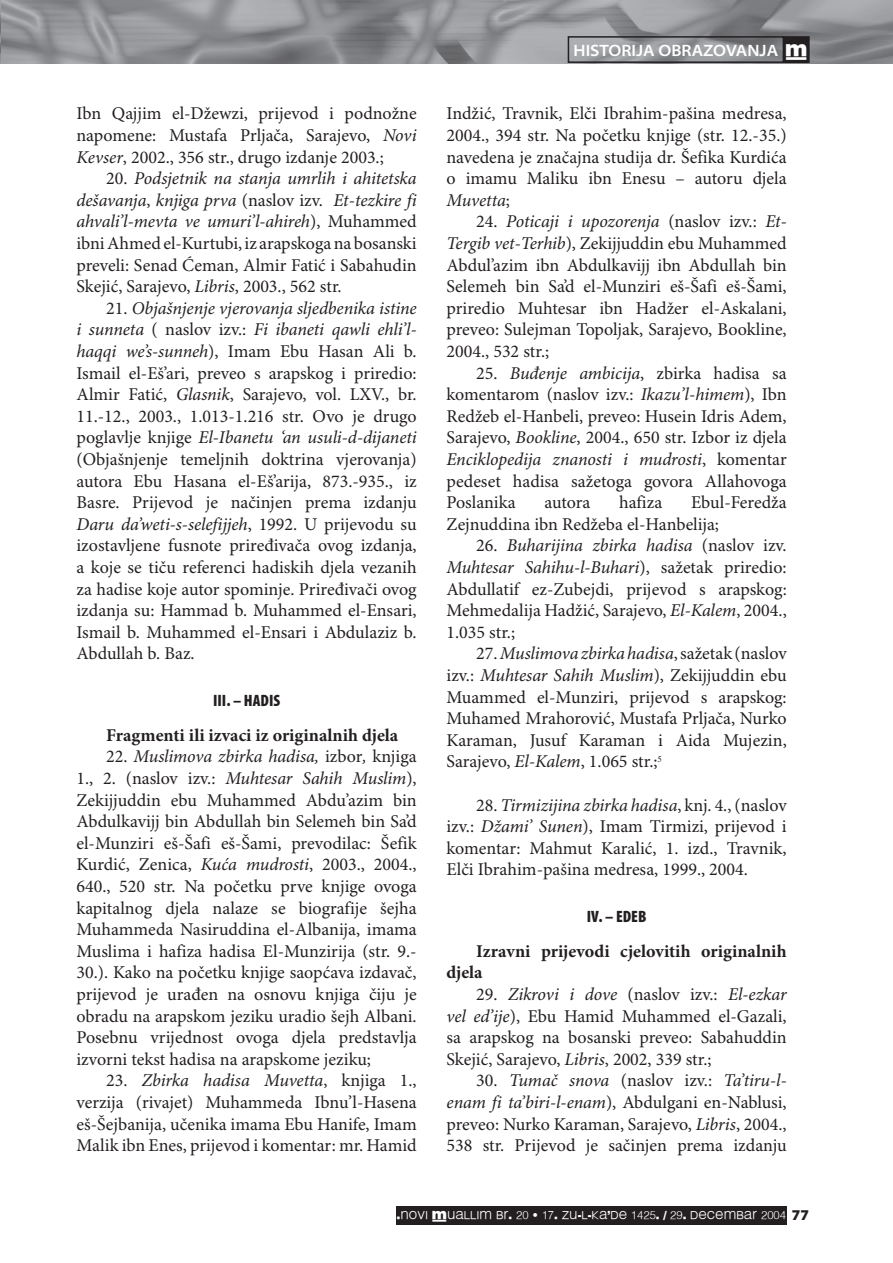
<style>
.page{position:relative;width:893px;height:1263px;background:#fff}
.page>*{position:absolute;margin:0;border:0;box-sizing:border-box;transform-origin:0 0}
.t1{font:18px/21.6px "Minion Pro";color:#231f20;text-align:justify}
.t2{font:700 18px/21.6px "Minion Pro";color:#231f20}
.t3{font:600 semi-expanded 16.5px "Myriad Pro";color:#fff}
.t4{font:900 condensed 16.5px "Myriad Pro";color:#231f20}
.t5{font:11.25px "Muallim";color:#fff}
.s1{font-style:italic}
.s2{font-family:"Muallim";font-weight:400;font-stretch:normal}
.s3{font-size:12px}
.s4{font-family:"Myriad Pro";font-weight:900;font-size:15px;color:#231f20}
</style>
<div class="page">
<img style="left:0;top:0;width:893px;height:64px">
<div style="left:568px;top:36px;width:216px;height:27px;border:2px solid #231f20"></div>
<div style="left:784px;top:37px;width:25px;height:25px;background:#231f20"></div>
<div style="left:783px;top:36px;width:27px;height:27px;border:2px solid #231f20"></div>
<div style="left:396px;top:1206px;width:390px;height:18px;background:#231f20"></div>
<p class="t1" style="left:76px;top:104px;width:342px">Ibn Qajjim el-Džewzi, prijevod i podnožne napomene: Mustafa Prljača, Sarajevo, <span class="s1">Novi Kevser</span>, 2002., 356 str., drugo izdanje 2003.;</p>
<p class="t1" style="left:76px;top:168px;width:342px;text-indent:30px">20. <span class="s1">Podsjetnik na stanja umrlih i ahitetska dešavanja</span>, <span class="s1">knjiga prva</span> (naslov izv. <span class="s1">Et</span>-<span class="s1">tezkire fi ahvali’l-mevta ve umuri’l-ahireh</span>), Muhammed ibni Ahmed el-Kurtubi, iz arapskoga na bosanski preveli: Senad Ćeman, Almir Fatić i Sabahudin Skejić, Sarajevo, <span class="s1">Libris</span>, 2003., 562 str.</p>
<p class="t1" style="left:76px;top:298px;width:342px;text-indent:30px">21. <span class="s1">Objašnjenje vjerovanja sljedbenika istine i sunneta</span> ( naslov izv.: <span class="s1">Fi ibaneti qawli ehli’l&shy;haqqi we’s-sunneh</span>), Imam Ebu Hasan Ali b.<br>Ismail el-Eš’ari, preveo s arapskog i priredio:<br>Almir Fatić, <span class="s1">Glasnik</span>, Sarajevo, vol. LXV., br.<br>11.-12., 2003., 1.013-1.216 str. Ovo je drugo poglavlje knjige <span class="s1">El-Ibanetu ‘an usuli-d-dijaneti </span>(Objašnjenje temeljnih doktrina vjerovanja) autora Ebu Hasana el-Eš’arija, 873.-935., iz Basre. Prijevod je načinjen prema izdanju <span class="s1">Daru da’weti-s-selefijjeh</span>, 1992. U prijevodu su izostavljene fusnote priređivača ovog izdanja, a koje se tiču referenci hadiskih djela vezanih za hadise koje autor spominje. Priređivači ovog izdanja su: Hammad b. Muhammed el-Ensari, Ismail b. Muhammed el-Ensari i Abdulaziz b.<br>Abdullah b. Baz.</p>
<p class="t4" style="left:213px;top:690px;width:69px">III. – HADIS</p>
<p class="t2" style="left:106px;top:725px;width:294px">Fragmenti ili izvaci iz originalnih djela</p>
<p class="t1" style="left:76px;top:746px;width:342px;text-indent:30px">22. <span class="s1">Muslimova zbirka hadisa,</span> izbor<span class="s1">,</span> knjiga 1., 2. (naslov izv.: <span class="s1">Muhtesar Sahih Muslim</span>), Zekijjuddin ebu Muhammed Abdu’azim bin Abdulkavijj bin Abdullah bin Selemeh bin Sa’d el-Munziri eš-Šafi eš-Šami, prevodilac: Šefik Kurdić, Zenica, <span class="s1">Kuća mudrosti</span>, 2003., 2004., 640., 520 str. Na početku prve knjige ovoga kapitalnog djela nalaze se biografije šejha Muhammeda Nasiruddina el-Albanija, imama Muslima i hafiza hadisa El-Munzirija (str. 9.- 30.). Kako na početku knjige saopćava izdavač, prijevod je urađen na osnovu knjiga čiju je obradu na arapskom jeziku uradio šejh Albani.<br>Posebnu vrijednost ovoga djela predstavlja izvorni tekst hadisa na arapskome jeziku;</p>
<p class="t1" style="left:77px;top:1070px;width:342px;text-indent:30px">23. <span class="s1">Zbirka hadisa Muvetta</span>, knjiga 1., verzija (rivajet) Muhammeda Ibnu’l-Hasena eš-Šejbanija, učenika imama Ebu Hanife, Imam Malik ibn Enes, prijevod i komentar: mr. Hamid</p>
<p class="t3" style="left:574px;top:41px;width:235px">HISTORIJA OBRAZOVANJA <span class="s2">†</span></p>
<p class="t1" style="left:446px;top:104px;width:342px">Indžić, Travnik, Elči Ibrahim-pašina medresa, 2004., 394 str. Na početku knjige (str. 12.-35.) navedena je značajna studija dr. Šefika Kurdića o imamu Maliku ibn Enesu – autoru djela <span class="s1">Muvetta</span>;</p>
<p class="t1" style="left:446px;top:212px;width:342px;text-indent:30px">24. <span class="s1">Poticaji i upozorenja</span> (naslov izv.: <span class="s1">Et-Tergib vet-Terhib</span>), Zekijjuddin ebu Muhammed Abdul’azim ibn Abdulkavijj ibn Abdullah bin Selemeh bin Sa’d el-Munziri eš-Šafi eš-Šami, priredio Muhtesar ibn Hadžer el-Askalani, preveo: Sulejman Topoljak, Sarajevo, Bookline, 2004., 532 str.;</p>
<p class="t1" style="left:446px;top:363px;width:342px;text-indent:30px">25. <span class="s1">Buđenje ambicija</span>, zbirka hadisa sa komentarom (naslov izv.: <span class="s1">Ikazu’l</span>-<span class="s1">himem</span>), Ibn Redžeb el-Hanbeli, preveo: Husein Idris Adem, Sarajevo, <span class="s1">Bookline</span>, 2004., 650 str. Izbor iz djela <span class="s1">Enciklopedija znanosti i mudrosti</span>, komentar pedeset hadisa sažetoga govora Allahovoga Poslanika</p>
<p class="t1" style="left:446px;top:492px;width:342px;text-indent:245px">Ebul-Feredža<br>Zejnuddina ibn Redžeba el-Hanbelija;</p>
<p class="t1" style="left:446px;top:536px;width:342px;text-indent:30px">26. <span class="s1">Buharijina zbirka hadisa</span> (naslov izv.<br><span class="s1">Muhtesar Sahihu-l-Buhari</span>), sažetak priredio:<br>Abdullatif ez-Zubejdi, prijevod s arapskog:<br>Mehmedalija Hadžić, Sarajevo, <span class="s1">El-Kalem</span>, 2004., 1.035 str.;</p>
<p class="t1" style="left:446px;top:644px;width:342px;text-indent:30px">27. <span class="s1">Muslimova zbirka hadisa</span>, sažetak (naslov izv.: <span class="s1">Muhtesar Sahih Muslim</span>), Zekijjuddin ebu Muammed el-Munziri, prijevod s arapskog:<br>Muhamed Mrahorović, Mustafa Prljača, Nurko Karaman, Jusuf Karaman i Aida Mujezin, Sarajevo, <span class="s1">El-Kalem</span>, 1.065 str.;<sup>5</sup></p>
<p class="t1" style="left:446px;top:795px;width:342px;text-indent:30px">28. <span class="s1">Tirmizijina zbirka hadisa</span>, knj. 4., (naslov izv.: <span class="s1">Džami’ Sunen</span>), Imam Tirmizi, prijevod i komentar: Mahmut Karalić, 1. izd., Travnik, Elči Ibrahim-pašina medresa, 1999., 2004.</p>
<p class="t4" style="left:587px;top:906px;width:61px">IV. – EDEB</p>
<p class="t2" style="left:446px;top:941px;width:342px;text-indent:30px">Izravni prijevodi cjelovitih originalnih djela</p>
<p class="t1" style="left:446px;top:984px;width:342px;text-indent:30px">29. <span class="s1">Zikrovi i dove</span> (naslov izv.: <span class="s1">El-ezkar vel ed’ije</span>), Ebu Hamid Muhammed el-Gazali, sa arapskog na bosanski preveo: Sabahuddin Skejić, Sarajevo, <span class="s1">Libris</span>, 2002, 339 str.;</p>
<p class="t1" style="left:446px;top:1070px;width:342px;text-indent:30px">30. <span class="s1">Tumač snova</span> (naslov izv.: <span class="s1">Ta’tiru-l&shy;enam fi ta’biri-l-enam</span>), Abdulgani en-Nablusi, preveo: Nurko Karaman, Sarajevo, <span class="s1">Libris</span>, 2004., 538 str. Prijevod je sačinjen prema izdanju</p>
<p class="t1" style="left:544px;top:492px;width:47px">autora</p>
<p class="t1" style="left:619px;top:492px;width:45px">hafiza</p>
<p class="t5" style="left:396px;top:1207px;width:414px"><span class="s3">.</span>NOVI †UALLIM BR. 20 • 17. ZU-L-KA’DE 1425. / 29. DECEMBAR 2004 <span class="s4">77</span></p>
</div>
